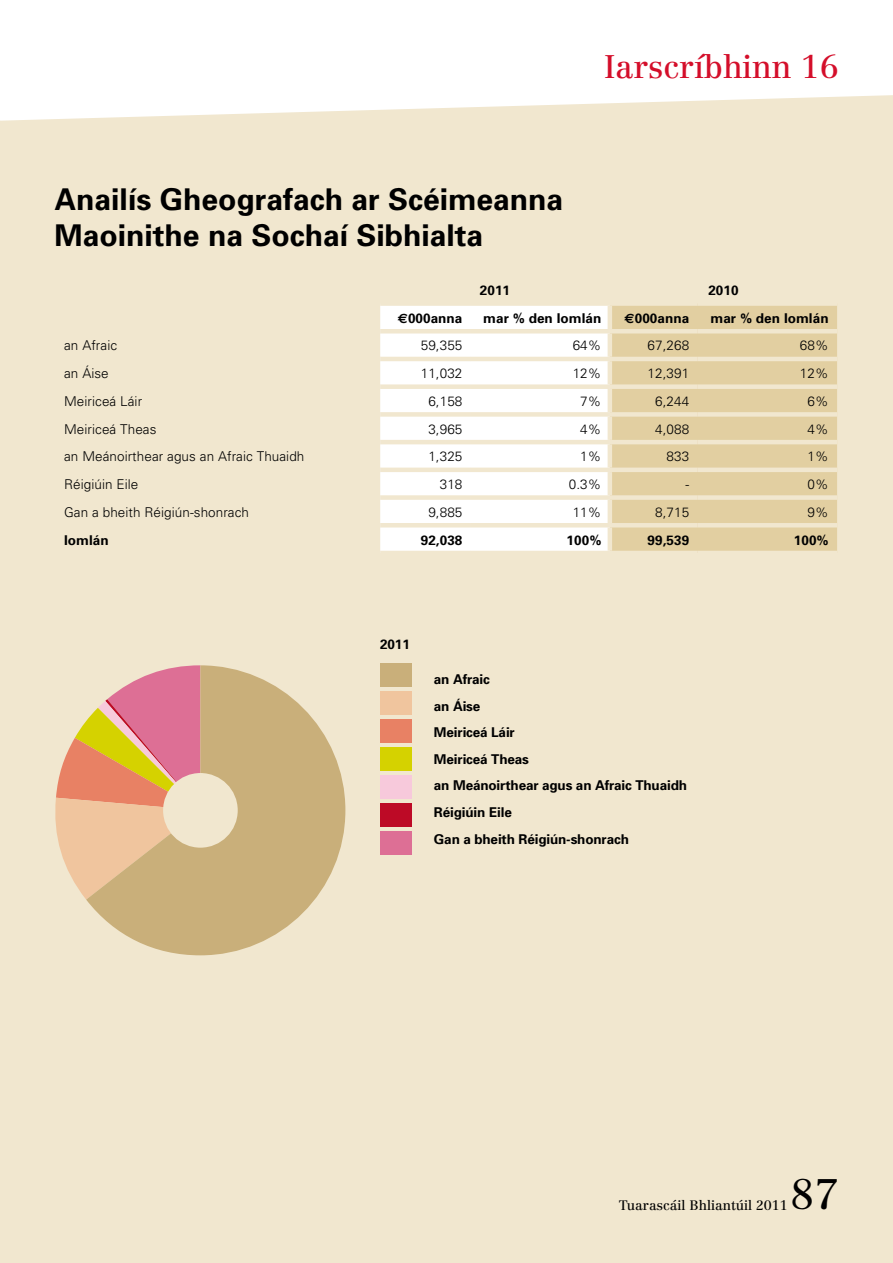
<style>
.page{position:relative;width:893px;height:1263px;background:#fff}
.page>*{position:absolute;margin:0;border:0;box-sizing:border-box;transform-origin:0 0}
.t1{font:42px "Centennial LT";color:#000}
.t2{font:32.1px "Centennial LT";color:#d40e2a}
.t3{font:700 30px/36px "Univers";color:#000}
.t4{font:300 13.5px "Univers";letter-spacing:.005em;color:#000}
.t5{font:700 13.5px/26.5px "Univers";letter-spacing:-.01em;color:#000}
.t6{font:13.5px "Centennial LT";color:#000}
.s1{font-family:"Euro Sans"}
</style>
<div class="page">
<div style="left:0;top:95px;width:893px;height:1168px;background:#f1e7cf"></div>
<div style="left:365px;top:179px;width:70px;height:985px;background:#f1e7cf"></div>
<div style="left:846px;top:170px;width:46px;height:985px;background:#f1e7cf"></div>
<svg style="left:53px;top:665px;width:33px;height:235px"></svg>
<svg style="left:86px;top:665px;width:259px;height:290px;fill:#c9af7a"></svg>
<div style="left:381px;top:664px;width:31px;height:23px;background:#c9af7a"></div>
<div style="left:381px;top:748px;width:31px;height:23px;background:#d5d200"></div>
<div style="left:381px;top:720px;width:31px;height:23px;background:#e88164"></div>
<div style="left:381px;top:691px;width:31px;height:23px;background:#f0c59e"></div>
<div style="left:381px;top:775px;width:31px;height:23px;background:#f7c9db"></div>
<div style="left:380px;top:803px;width:32px;height:23px;background:#bd0a26"></div>
<div style="left:380px;top:831px;width:32px;height:23px;background:#dd6f95"></div>
<div style="left:163px;top:773px;width:75px;height:75px;background:#f1e7cf;border-radius:50%"></div>
<svg style="left:380px;top:306px;width:228px;height:245px"></svg>
<div style="left:612px;top:306px;width:225px;height:245px;background:#e2cfa1"></div>
<hr style="left:56px;top:329px;width:324px;height:4px;background:#f1e7cf">
<hr style="left:56px;top:357px;width:324px;height:4px;background:#f1e7cf">
<div style="left:56px;top:384px;width:324px;height:5px;background:#f1e7cf"></div>
<div style="left:56px;top:412px;width:324px;height:5px;background:#f1e7cf"></div>
<hr style="left:56px;top:440px;width:324px;height:4px;background:#f1e7cf">
<hr style="left:56px;top:468px;width:324px;height:4px;background:#f1e7cf">
<div style="left:56px;top:495px;width:324px;height:5px;background:#f1e7cf"></div>
<hr style="left:56px;top:523px;width:324px;height:4px;background:#f1e7cf">
<hr style="left:56px;top:551px;width:324px;height:4px;background:#f1e7cf">
<hr style="left:380px;top:329px;width:91px;height:4px;background:#f1e7cf">
<hr style="left:380px;top:357px;width:91px;height:4px;background:#f1e7cf">
<div style="left:380px;top:384px;width:91px;height:5px;background:#f1e7cf"></div>
<div style="left:380px;top:412px;width:91px;height:5px;background:#f1e7cf"></div>
<hr style="left:380px;top:440px;width:91px;height:4px;background:#f1e7cf">
<hr style="left:380px;top:468px;width:91px;height:4px;background:#f1e7cf">
<div style="left:380px;top:495px;width:91px;height:5px;background:#f1e7cf"></div>
<hr style="left:380px;top:523px;width:91px;height:4px;background:#f1e7cf">
<hr style="left:380px;top:551px;width:91px;height:4px;background:#f1e7cf">
<hr style="left:471px;top:329px;width:139px;height:4px;background:#f1e7cf">
<hr style="left:471px;top:357px;width:139px;height:4px;background:#f1e7cf">
<div style="left:471px;top:384px;width:139px;height:5px;background:#f1e7cf"></div>
<div style="left:471px;top:412px;width:139px;height:5px;background:#f1e7cf"></div>
<hr style="left:471px;top:440px;width:139px;height:4px;background:#f1e7cf">
<hr style="left:471px;top:468px;width:139px;height:4px;background:#f1e7cf">
<div style="left:471px;top:495px;width:139px;height:5px;background:#f1e7cf"></div>
<hr style="left:471px;top:523px;width:139px;height:4px;background:#f1e7cf">
<hr style="left:471px;top:551px;width:139px;height:4px;background:#f1e7cf">
<hr style="left:608px;top:306px;width:4px;height:23px;background:#f1e7cf">
<hr style="left:608px;top:333px;width:4px;height:24px;background:#f1e7cf">
<hr style="left:608px;top:361px;width:4px;height:23px;background:#f1e7cf">
<hr style="left:608px;top:389px;width:4px;height:23px;background:#f1e7cf">
<hr style="left:608px;top:417px;width:4px;height:23px;background:#f1e7cf">
<hr style="left:608px;top:444px;width:4px;height:24px;background:#f1e7cf">
<hr style="left:608px;top:472px;width:4px;height:23px;background:#f1e7cf">
<hr style="left:608px;top:500px;width:4px;height:23px;background:#f1e7cf">
<hr style="left:608px;top:527px;width:4px;height:24px;background:#f1e7cf">
<hr style="left:610px;top:329px;width:88px;height:4px;background:#f1e7cf">
<hr style="left:610px;top:357px;width:88px;height:4px;background:#f1e7cf">
<div style="left:610px;top:384px;width:88px;height:5px;background:#f1e7cf"></div>
<div style="left:610px;top:412px;width:88px;height:5px;background:#f1e7cf"></div>
<hr style="left:610px;top:440px;width:88px;height:4px;background:#f1e7cf">
<hr style="left:610px;top:468px;width:88px;height:4px;background:#f1e7cf">
<div style="left:610px;top:495px;width:88px;height:5px;background:#f1e7cf"></div>
<hr style="left:610px;top:523px;width:88px;height:4px;background:#f1e7cf">
<hr style="left:610px;top:551px;width:88px;height:4px;background:#f1e7cf">
<hr style="left:698px;top:329px;width:139px;height:4px;background:#f1e7cf">
<hr style="left:698px;top:357px;width:139px;height:4px;background:#f1e7cf">
<div style="left:698px;top:384px;width:139px;height:5px;background:#f1e7cf"></div>
<div style="left:698px;top:412px;width:139px;height:5px;background:#f1e7cf"></div>
<hr style="left:698px;top:440px;width:139px;height:4px;background:#f1e7cf">
<hr style="left:698px;top:468px;width:139px;height:4px;background:#f1e7cf">
<div style="left:698px;top:495px;width:139px;height:5px;background:#f1e7cf"></div>
<hr style="left:698px;top:523px;width:139px;height:4px;background:#f1e7cf">
<hr style="left:698px;top:551px;width:139px;height:4px;background:#f1e7cf">
<hr style="left:56px;top:274px;width:324px;height:4px;background:#f1e7cf">
<hr style="left:380px;top:274px;width:91px;height:4px;background:#f1e7cf">
<hr style="left:471px;top:274px;width:139px;height:4px;background:#f1e7cf">
<hr style="left:610px;top:274px;width:88px;height:4px;background:#f1e7cf">
<hr style="left:698px;top:274px;width:139px;height:4px;background:#f1e7cf">
<div style="left:56px;top:301px;width:324px;height:5px;background:#f1e7cf"></div>
<div style="left:380px;top:301px;width:91px;height:5px;background:#f1e7cf"></div>
<div style="left:471px;top:301px;width:139px;height:5px;background:#f1e7cf"></div>
<div style="left:610px;top:301px;width:88px;height:5px;background:#f1e7cf"></div>
<div style="left:698px;top:301px;width:139px;height:5px;background:#f1e7cf"></div>
<h3 class="t3" style="left:55px;top:181px;width:510px">Anailís Gheografach ar Scéimeanna<br>Maoinithe na Sochaí Sibhialta</h3>
<h2 class="t2" style="left:604px;top:48px;width:236px">Iarscríbhinn 16</h2>
<p class="t5" style="left:480px;top:277px;width:32px">2011</p>
<p class="t5" style="left:708px;top:277px;width:32px">2010</p>
<p class="t5" style="left:398px;top:305px;width:66px"><span class="s1">€</span>000anna</p>
<p class="t5" style="left:483px;top:305px;width:120px">mar % den Iomlán</p>
<p class="t5" style="left:625px;top:305px;width:66px"><span class="s1">€</span>000anna</p>
<p class="t5" style="left:711px;top:305px;width:120px">mar % den Iomlán</p>
<p class="t4" style="left:64px;top:338px;width:55px">an Afraic</p>
<p class="t4" style="left:421px;top:338px;width:43px">59,355</p>
<p class="t4" style="left:573px;top:338px;width:30px">64%</p>
<p class="t4" style="left:648px;top:338px;width:43px">67,268</p>
<p class="t4" style="left:800px;top:338px;width:30px">68%</p>
<p class="t4" style="left:64px;top:365px;width:46px">an Áise</p>
<p class="t4" style="left:421px;top:365px;width:43px">11,032</p>
<p class="t4" style="left:573px;top:365px;width:30px">12%</p>
<p class="t4" style="left:648px;top:365px;width:43px">12,391</p>
<p class="t4" style="left:800px;top:365px;width:30px">12%</p>
<p class="t4" style="left:64px;top:393px;width:80px">Meiriceá Láir</p>
<p class="t4" style="left:428px;top:393px;width:36px">6,158</p>
<p class="t4" style="left:580px;top:393px;width:23px">7%</p>
<p class="t4" style="left:655px;top:393px;width:36px">6,244</p>
<p class="t4" style="left:807px;top:393px;width:23px">6%</p>
<p class="t4" style="left:64px;top:421px;width:94px">Meiriceá Theas</p>
<p class="t4" style="left:428px;top:421px;width:36px">3,965</p>
<p class="t4" style="left:580px;top:421px;width:23px">4%</p>
<p class="t4" style="left:655px;top:421px;width:36px">4,088</p>
<p class="t4" style="left:807px;top:421px;width:23px">4%</p>
<p class="t4" style="left:64px;top:448px;width:242px">an Meánoirthear agus an Afraic Thuaidh</p>
<p class="t4" style="left:428px;top:448px;width:36px">1,325</p>
<p class="t4" style="left:580px;top:448px;width:23px">1%</p>
<p class="t4" style="left:667px;top:448px;width:24px">833</p>
<p class="t4" style="left:807px;top:448px;width:23px">1%</p>
<p class="t4" style="left:64px;top:476px;width:76px">Réigiúin Eile</p>
<p class="t4" style="left:440px;top:476px;width:24px">318</p>
<p class="t4" style="left:569px;top:476px;width:34px">0.3%</p>
<p class="t4" style="left:685px;top:476px;width:5px">-</p>
<p class="t4" style="left:807px;top:476px;width:23px">0%</p>
<p class="t4" style="left:64px;top:504px;width:186px">Gan a bheith Réigiún-shonrach</p>
<p class="t4" style="left:428px;top:504px;width:36px">9,885</p>
<p class="t4" style="left:573px;top:504px;width:30px">11%</p>
<p class="t4" style="left:655px;top:504px;width:36px">8,715</p>
<p class="t4" style="left:807px;top:504px;width:23px">9%</p>
<p class="t5" style="left:64px;top:526px;width:46px">Iomlán</p>
<p class="t5" style="left:421px;top:526px;width:43px">92,038</p>
<p class="t5" style="left:567px;top:526px;width:36px">100%</p>
<p class="t5" style="left:648px;top:526px;width:43px">99,539</p>
<p class="t5" style="left:794px;top:526px;width:36px">100%</p>
<p class="t5" style="left:380px;top:630px;width:31px">2011</p>
<p class="t5" style="left:434px;top:666px;width:255px">an Afraic<br>an Áise<br>Meiriceá Láir<br>Meiriceá Theas<br>an Meánoirthear agus an Afraic Thuaidh<br>Réigiúin Eile<br>Gan a bheith Réigiún-shonrach</p>
<h1 class="t1" style="left:790px;top:1169px;width:51px">87</h1>
<p class="t6" style="left:619px;top:1197px;width:171px">Tuarascáil Bhliantúil 2011</p>
</div>
